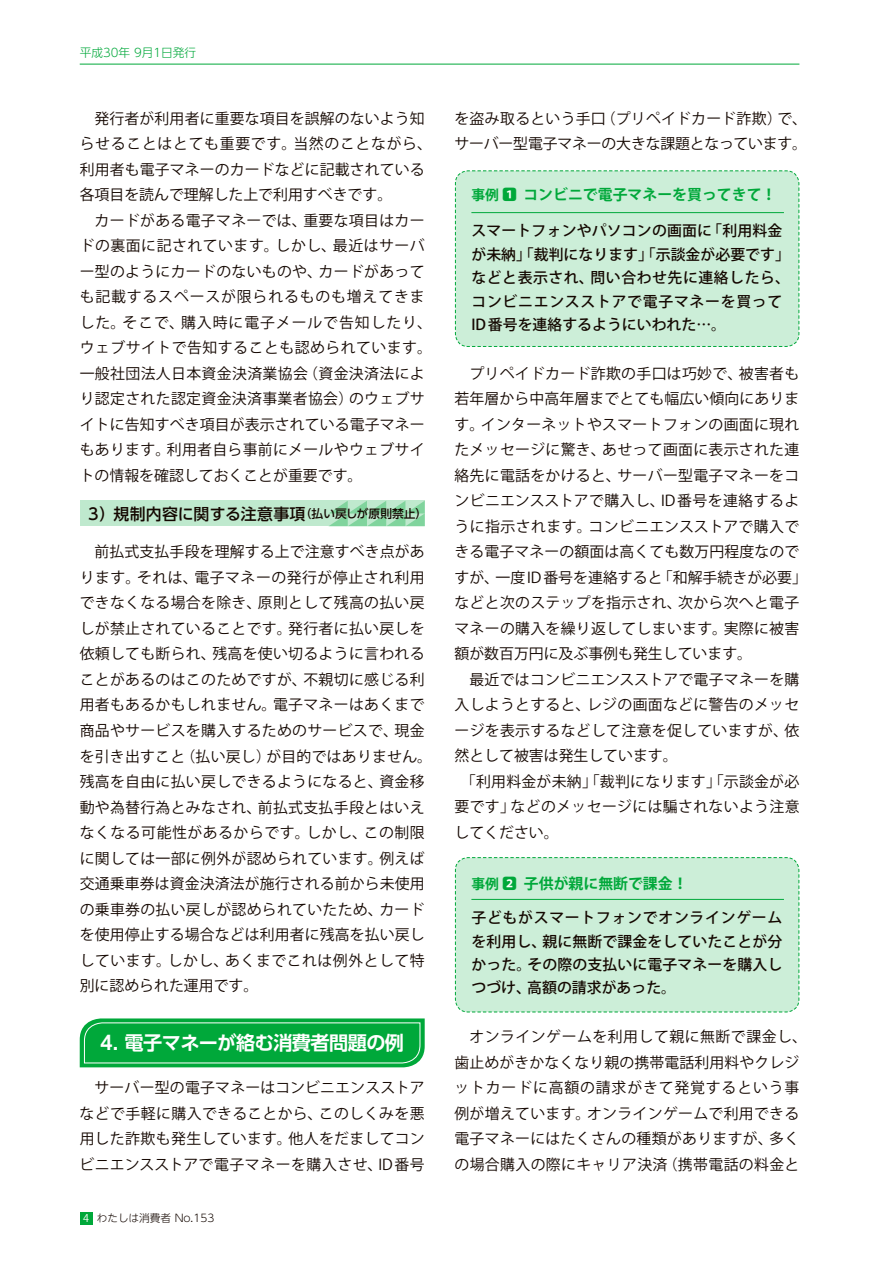
<style>
.page{position:relative;width:893px;height:1263px;background:#fff}
.page>*{position:absolute;margin:0;border:0;box-sizing:border-box;transform-origin:0 0}
.t1{font:700 19.2px "UD Shin Go Pr 6 N De";letter-spacing:-.03em;color:#fff}
.t2{font:500 15.9px "UD Shin Go Pr 6 N";letter-spacing:.015em;color:#140700}
.t3{font:14.85px/25.5px "Koz Go Pr 6 N";letter-spacing:.02em;color:#140700}
.t4{font:500 14.85px/23.4px "Koz Go Pr 6 N";letter-spacing:.01em;color:#140700}
.t5{font:14.85px/25.5px "Koz Go Pr 6 N";letter-spacing:-.01em;color:#140700}
.t6{font:700 14.85px "Koz Go Pr 6 N";color:#00a83a}
.t7{font:14.85px "Koz Go Pr 6 N";color:#140700}
.t8{font:300 11.7px "UD Shin Go Pr 6 N";color:#00a83a}
.t9{font:300 10.65px "UD Shin Go NT Pr 6 N";color:#140700}
.s1{font-size:11.7px}
.s2{font-family:"Koz Go Pr 6 N";font-weight:400;color:#fff}
.s3{font-size:13.8px}
.s4{font-size:11.7px;color:#fff}
.s5{font-weight:400;color:#fff}
</style>
<div class="page">
<div style="left:80px;top:1212px;width:12px;height:13px;background:#00a83a"></div>
<hr style="left:80px;top:64px;width:719px;height:1px;background:#00a83a">
<div style="left:80px;top:501px;width:345px;height:25px;background:#bfe9ce"></div>
<svg style="left:329px;top:501px;width:96px;height:25px"></svg>
<div style="left:455px;top:857px;width:345px;height:156px;background:#cceed8"></div>
<div style="left:455px;top:170px;width:345px;height:177px;background:#cceed8"></div>
<svg style="left:80px;top:1018px;width:345px;height:49px;background:#10ad46"></svg>
<hr style="left:471px;top:212px;width:313px;height:1px;background:#00a83a">
<hr style="left:471px;top:899px;width:313px;height:1px;background:#00a83a">
<p class="t8" style="left:80px;top:43px;width:118px">平成30年 9月1日発行</p>
<p class="t3" style="left:80px;top:106px;width:354px;text-indent:15px">発行者が利用者に重要な項目を誤解のないよう知らせることはとても重要です。当然のことながら、利用者も電子マネーのカードなどに記載されている各項目を読んで理解した上で利用すべきです。</p>
<p class="t3" style="left:80px;top:208px;width:354px;text-indent:15px">カードがある電子マネーでは、重要な項目はカードの裏面に記されています。しかし、最近はサーバー型のようにカードのないものや、カードがあっても記載するスペースが限られるものも増えてきました。そこで、購入時に電子メールで告知したり、ウェブサイトで告知することも認められています。一般社団法人日本資金決済業協会（資金決済法により認定された認定資金決済事業者協会）のウェブサイトに告知すべき項目が表示されている電子マネーもあります。利用者自ら事前にメールやウェブサイトの情報を確認しておくことが重要です。</p>
<p class="t2" style="left:88px;top:501px;width:341px">3）規制内容に関する注意事項<span class="s1">（払い戻しが原則禁止）</span></p>
<p class="t3" style="left:80px;top:539px;width:354px;text-indent:15px">前払式支払手段を理解する上で注意すべき点があります。それは、電子マネーの発行が停止され利用できなくなる場合を除き、原則として残高の払い戻しが禁止されていることです。発行者に払い戻しを依頼しても断られ、残高を使い切るように言われることがあるのはこのためですが、不親切に感じる利用者もあるかもしれません。電子マネーはあくまで商品やサービスを購入するためのサービスで、現金を引き出すこと（払い戻し）が目的ではありません。残高を自由に払い戻しできるようになると、資金移動や為替行為とみなされ、前払式支払手段とはいえなくなる可能性があるからです。しかし、この制限に関しては一部に例外が認められています。例えば交通乗車券は資金決済法が施行される前から未使用の乗車券の払い戻しが認められていたため、カードを使用停止する場合などは利用者に残高を払い戻ししています。しかし、あくまでこれは例外として特別に認められた運用です。</p>
<p class="t1" style="left:100px;top:1027px;width:305px">4. 電子マネーが絡む消費者問題の例</p>
<p class="t3" style="left:79px;top:1075px;width:347px;text-align:justify;text-indent:15px">サーバー型の電子マネーはコンビニエンスストアなどで手軽に購入できることから、このしくみを悪用した詐欺も発生しています。他人をだましてコンビニエンスストアで電子マネーを購入させ、ID番号</p>
<p class="t9" style="left:83px;top:1210px;width:133px"><span class="s2">4</span> わたしは消費者 No.153</p>
<p class="t5" style="left:454px;top:106px;width:354px">を盗み取るという手口（プリペイドカード詐欺）で、サーバー型電子マネーの大きな課題となっています。</p>
<p class="t6" style="left:471px;top:186px;width:306px"><span class="s3">事例</span> <span class="s4">●</span>1 コンビニで電子マネーを買ってきて！</p>
<p class="t4" style="left:471px;top:220px;width:320px">スマートフォンやパソコンの画面に「利用料金が未納」「裁判になります」「示談金が必要です」などと表示され、問い合わせ先に連絡したら、コンビニエンスストアで電子マネーを買って<br>ID 番号を連絡するようにいわれた…。</p>
<p class="t3" style="left:454px;top:361px;width:354px;text-indent:15px">プリペイドカード詐欺の手口は巧妙で、被害者も若年層から中高年層までとても幅広い傾向にあります。インターネットやスマートフォンの画面に現れたメッセージに驚き、あせって画面に表示された連絡先に電話をかけると、サーバー型電子マネーをコンビニエンスストアで購入し、ID番号を連絡するように指示されます。コンビニエンスストアで購入できる電子マネーの額面は高くても数万円程度なのですが、一度 ID 番号を連絡すると「和解手続きが必要」などと次のステップを指示され、次から次へと電子マネーの購入を繰り返してしまいます。実際に被害額が数百万円に及ぶ事例も発生しています。</p>
<p class="t3" style="left:469px;top:667px;width:332px">最近ではコンビニエンスストアで電子マネーを購</p>
<p class="t3" style="left:454px;top:692px;width:346px">入しようとすると、レジの画面などに警告のメッセ</p>
<p class="t3" style="left:454px;top:718px;width:346px">ージを表示するなどして注意を促していますが、依</p>
<p class="t7" style="left:454px;top:748px;width:225px">然として被害は発生しています。</p>
<p class="t3" style="left:461px;top:769px;width:340px">「利用料金が未納」「裁判になります」「示談金が必</p>
<p class="t3" style="left:454px;top:795px;width:347px">要です」などのメッセージには騙されないよう注意</p>
<p class="t3" style="left:454px;top:820px;width:106px">してください。</p>
<p class="t6" style="left:471px;top:875px;width:218px"><span class="s3">事例</span> <span class="s5">●</span>2 子供が親に無断で課金！</p>
<p class="t4" style="left:471px;top:906px;width:312px;text-align:justify">子どもがスマートフォンでオンラインゲームを利用し、親に無断で課金をしていたことが分かった。その際の支払いに電子マネーを購入しつづけ、高額の請求があった。</p>
<p class="t3" style="left:454px;top:1024px;width:354px;text-indent:15px">オンラインゲームを利用して親に無断で課金し、歯止めがきかなくなり親の携帯電話利用料やクレジットカードに高額の請求がきて発覚するという事例が増えています。オンラインゲームで利用できる電子マネーにはたくさんの種類がありますが、多くの場合購入の際にキャリア決済（携帯電話の料金と</p>
</div>
